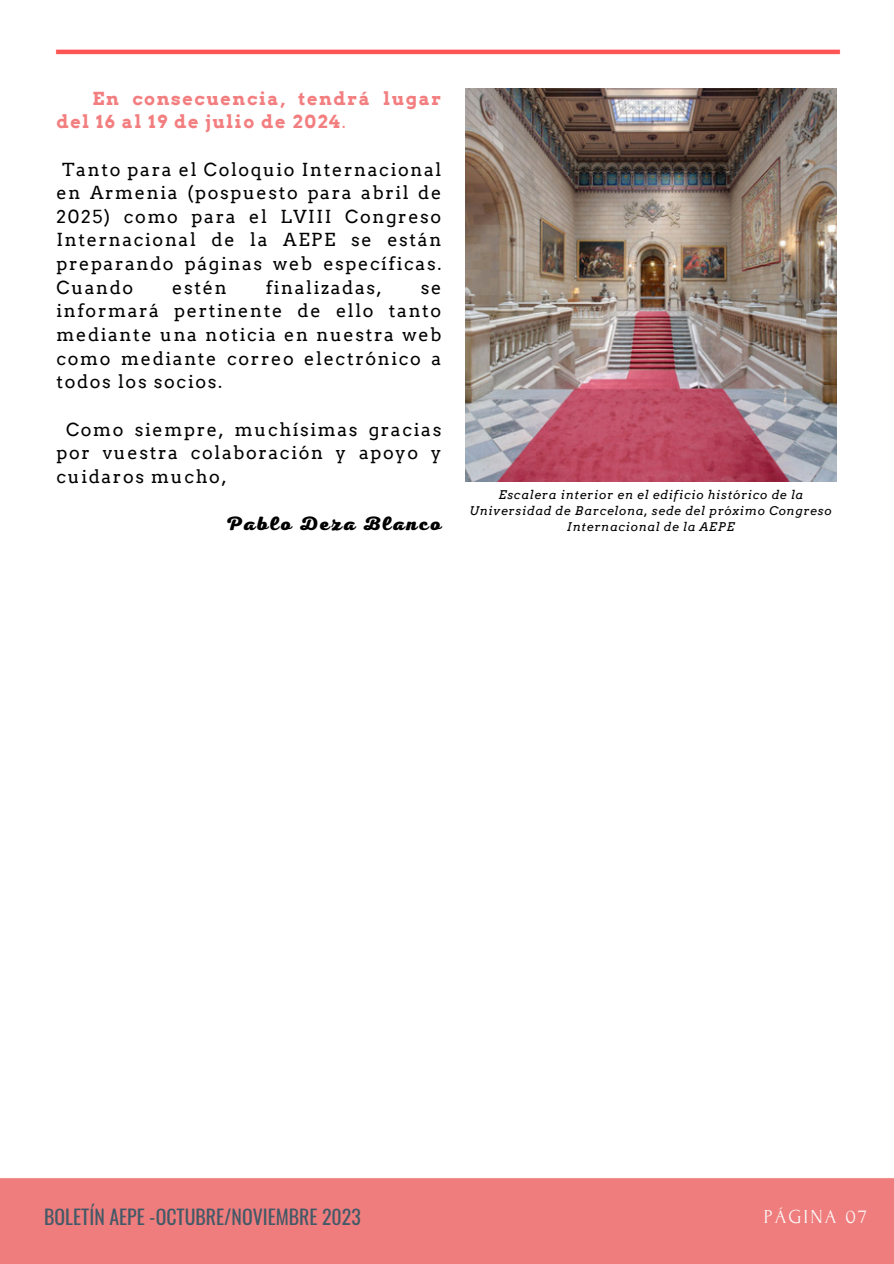
<style>
.page{position:relative;width:894px;height:1264px;background:#fff}
.page>*{position:absolute;margin:0;border:0;box-sizing:border-box;transform-origin:0 0}
.t1{font:19.8px "Oswald";color:#435967}
.t2{font:19.8px "Forum";letter-spacing:.1em;color:#fafafa}
.t3{font:19.5px "RTL Adam Script Heavy";letter-spacing:.09em;color:#000}
.t4{font:18px/23.7px "Arvo";letter-spacing:.09em;color:#000;text-align:justify}
.t5{font:700 18px/23.7px "Arvo";letter-spacing:.09em;color:#f37e80}
.t6{font:italic 12px/16px "Arvo";letter-spacing:.06em;color:#000;text-align:center}
.s1{font-weight:400}
</style>
<div class="page">
<img style="left:0;top:49px;width:893px;height:1214px">
<img style="left:465px;top:88px;width:371px;height:393px">
<p class="t5" style="left:56px;top:86px;width:386px;text-indent:36px">En consecuencia, tendrá lugar del 16 al 19 de julio de 2024<span class="s1">.</span></p>
<p class="t4" style="left:56px;top:157px;width:386px;text-indent:6px">Tanto para el Coloquio Internacional en Armenia (pospuesto para abril de 2025) como para el LVIII Congreso Internacional de la AEPE se están preparando páginas web específicas.<br>Cuando</p>
<p class="t4" style="left:172px;top:275px;width:56px">estén</p>
<p class="t4" style="left:265px;top:275px;width:118px">finalizadas,</p>
<p class="t4" style="left:56px;top:275px;width:386px;text-indent:364px">se informará pertinente de ello tanto mediante una noticia en nuestra web como mediante correo electrónico a todos los socios.</p>
<p class="t4" style="left:56px;top:417px;width:386px;text-indent:10px">Como siempre, muchísimas gracias por vuestra colaboración y apoyo y cuidaros mucho,</p>
<p class="t3" style="left:225px;top:512px;width:218px">Pablo Deza Blanco</p>
<p class="t6" style="left:469px;top:486px;width:363px">Escalera interior en el edificio histórico de la<br>Universidad de Barcelona, sede del próximo Congreso<br>Internacional de la AEPE</p>
<p class="t1" style="left:44px;top:1199px;width:318px">BOLETÍN AEPE -OCTUBRE/NOVIEMBRE 2023</p>
<p class="t2" style="left:763px;top:1205px;width:104px">PÁGINA 07</p>
</div>
